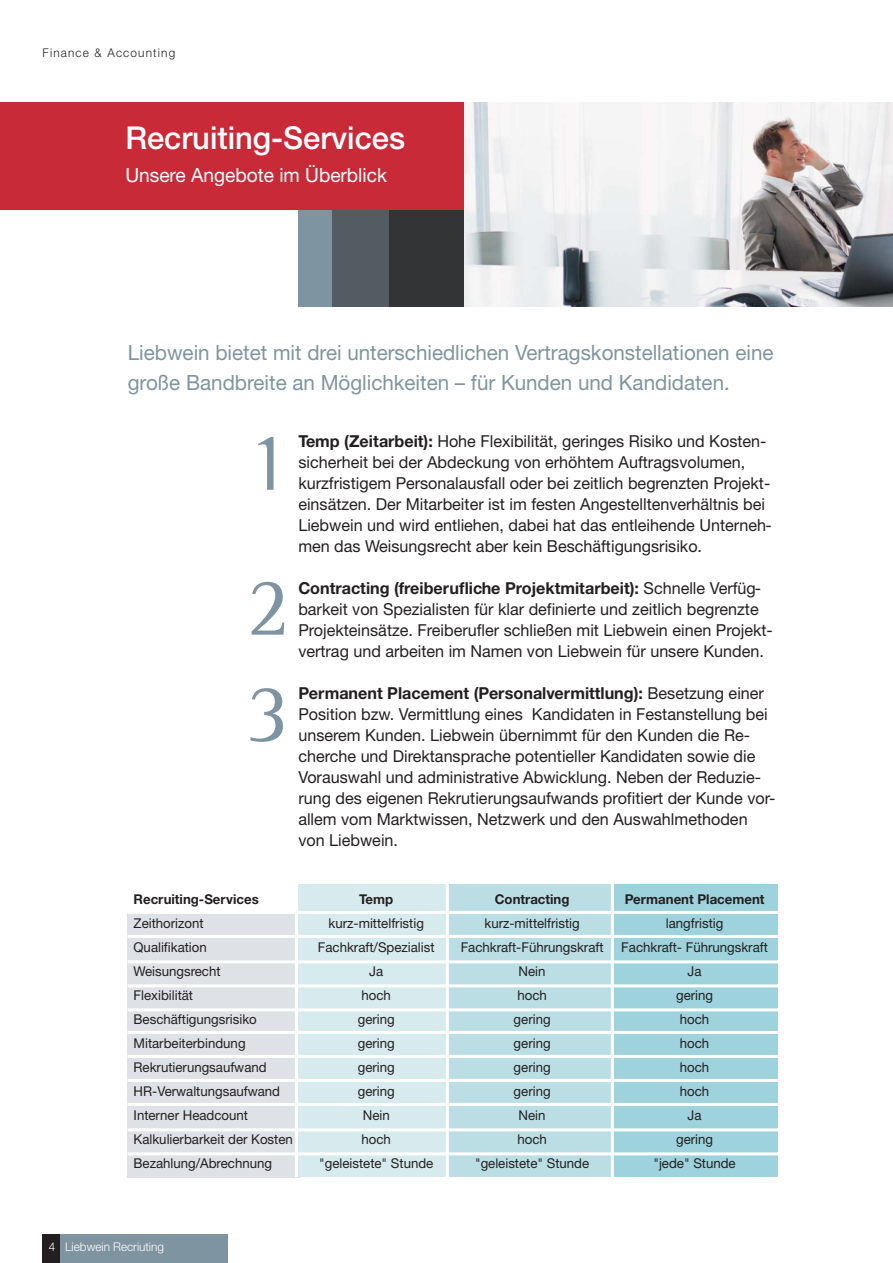
<style>
.page{position:relative;width:893px;height:1263px;background:#fff}
.page>*{position:absolute;margin:0;border:0;box-sizing:border-box;transform-origin:0 0}
.t1{font:84px/144.9px "Rotis Semi Serif";color:#7e94a0}
.t2{font:500 31.5px "Helvetica Neue";color:#fff}
.t3{font:21px/29.4px "Helvetica Neue";color:#7e94a0}
.t4{font:19.5px "Helvetica Neue";color:#fff}
.t5{font:16.5px/21px "Helvetica Neue";color:#231f20}
.t6{font:700 16.5px "Helvetica Neue CE";color:#231f20}
.t7{font:13.5px "Helvetica Neue";color:#231f20}
.t8{font:700 13.5px "Helvetica Neue CE";color:#231f20}
.t9{font:300 12px "Helvetica Neue";color:#fff}
.t10{font:300 12px "Helvetica Neue";letter-spacing:.1em;color:#231f20}
.s1{font-family:"Helvetica Neue CE";font-weight:700}
.s2{font-family:"Helvetica Neue";font-weight:400}
</style>
<div class="page">
<img style="left:463px;top:102px;width:429px;height:205px">
<div style="left:298px;top:199px;width:44px;height:108px;background:#7e94a0"></div>
<div style="left:336px;top:199px;width:127px;height:108px;background:#333436"></div>
<div style="left:43px;top:1234px;width:185px;height:29px;background:#7e94a0"></div>
<div style="left:43px;top:1234px;width:17px;height:29px;background:#231f20"></div>
<div style="left:332px;top:199px;width:57px;height:108px;background:#535c62"></div>
<div style="left:128px;top:913px;width:173px;height:264px;background:#dee1e5"></div>
<div style="left:298px;top:884px;width:149px;height:293px;background:#d7eaee"></div>
<div style="left:448px;top:884px;width:167px;height:293px;background:#bbdee5"></div>
<div style="left:614px;top:884px;width:164px;height:293px;background:#9ed2dd"></div>
<hr style="left:128px;top:911px;width:652px;height:3px;background:#fff">
<hr style="left:128px;top:935px;width:652px;height:3px;background:#fff">
<hr style="left:128px;top:960px;width:652px;height:3px;background:#fff">
<hr style="left:128px;top:984px;width:652px;height:3px;background:#fff">
<hr style="left:128px;top:1008px;width:652px;height:3px;background:#fff">
<hr style="left:128px;top:1031px;width:652px;height:3px;background:#fff">
<hr style="left:128px;top:1055px;width:652px;height:3px;background:#fff">
<hr style="left:128px;top:1079px;width:652px;height:3px;background:#fff">
<hr style="left:128px;top:1103px;width:652px;height:3px;background:#fff">
<hr style="left:128px;top:1128px;width:652px;height:3px;background:#fff">
<hr style="left:128px;top:1152px;width:652px;height:3px;background:#fff">
<hr style="left:295px;top:883px;width:3px;height:294px;background:#fff">
<hr style="left:446px;top:883px;width:3px;height:294px;background:#fff">
<hr style="left:611px;top:883px;width:3px;height:294px;background:#fff">
<div style="left:0;top:102px;width:463px;height:107px;background:#c82a38"></div>
<p class="t10" style="left:43px;top:48px;width:134px">Finance &amp; Accounting</p>
<h2 class="t2" style="left:125px;top:127px;width:281px">Recruiting-Services</h2>
<p class="t4" style="left:125px;top:168px;width:263px">Unsere Angebote im Überblick</p>
<p class="t3" style="left:128px;top:340px;width:647px">Liebwein bietet mit drei unterschiedlichen Vertragskonstellationen eine große Bandbreite an Möglichkeiten – für Kunden und Kandidaten.</p>
<h1 class="t1" style="left:246px;top:397px;width:45px">1<br>2</h1>
<h1 class="t1" style="left:246px;top:648px;width:45px">3</h1>
<p class="t5" style="left:298px;top:433px;width:475px"><span class="s1">Temp (Zeitarbeit):</span> Hohe Flexibilität, geringes Risiko und Kosten&shy;sicherheit bei der Abdeckung von erhöhtem Auftragsvolumen, kurzfristigem Personalausfall oder bei zeitlich begrenzten Projekt&shy;einsätzen. Der Mitarbeiter ist im festen Angestelltenverhältnis bei Liebwein und wird entliehen, dabei hat das entleihende Unterneh&shy;men das Weisungsrecht aber kein Beschäftigungsrisiko.</p>
<p class="t6" style="left:298px;top:583px;width:464px">Contracting (freiberufliche Projektmitarbeit): <span class="s2">Schnelle Verfüg-</span></p>
<p class="t5" style="left:298px;top:601px;width:476px">barkeit von Spezialisten für klar definierte und zeitlich begrenzte<br>Projekteinsätze. Freiberufler schließen mit Liebwein einen Projekt&shy;vertrag und arbeiten im Namen von Liebwein für unsere Kunden.</p>
<p class="t6" style="left:298px;top:688px;width:467px">Permanent Placement (Personalvermittlung): <span class="s2">Besetzung einer</span></p>
<p class="t5" style="left:298px;top:706px;width:479px">Position bzw. Vermittlung eines Kandidaten in Festanstellung bei unserem Kunden. Liebwein übernimmt für den Kunden die Re&shy;cherche und Direktansprache potentieller Kandidaten sowie die Vorauswahl und administrative Abwicklung. Neben der Reduzie&shy;rung des eigenen Rekrutierungsaufwands profitiert der Kunde vor&shy;allem vom Marktwissen, Netzwerk und den Auswahlmethoden von Liebwein.</p>
<p class="t8" style="left:134px;top:894px;width:127px">Recruiting-Services</p>
<p class="t8" style="left:359px;top:894px;width:35px">Temp</p>
<p class="t8" style="left:495px;top:894px;width:76px">Contracting</p>
<p class="t8" style="left:625px;top:894px;width:141px">Permanent Placement</p>
<p class="t7" style="left:134px;top:918px;width:72px">Zeithorizont</p>
<p class="t7" style="left:329px;top:918px;width:97px">kurz-mittelfristig</p>
<p class="t7" style="left:484px;top:918px;width:97px">kurz-mittelfristig</p>
<p class="t7" style="left:666px;top:918px;width:59px">langfristig</p>
<p class="t7" style="left:134px;top:942px;width:75px">Qualifikation</p>
<p class="t7" style="left:318px;top:942px;width:118px">Fachkraft/Spezialist</p>
<p class="t7" style="left:461px;top:942px;width:144px">Fachkraft-Führungskraft</p>
<p class="t7" style="left:621px;top:942px;width:148px">Fachkraft- Führungskraft</p>
<p class="t7" style="left:134px;top:966px;width:88px">Weisungsrecht</p>
<p class="t7" style="left:369px;top:966px;width:15px">Ja</p>
<p class="t7" style="left:519px;top:966px;width:28px">Nein</p>
<p class="t7" style="left:687px;top:966px;width:15px">Ja</p>
<p class="t7" style="left:134px;top:990px;width:61px">Flexibilität</p>
<p class="t7" style="left:361px;top:990px;width:31px">hoch</p>
<p class="t7" style="left:517px;top:990px;width:31px">hoch</p>
<p class="t7" style="left:676px;top:990px;width:38px">gering</p>
<p class="t7" style="left:134px;top:1014px;width:125px">Beschäftigungsrisiko</p>
<p class="t7" style="left:358px;top:1014px;width:38px">gering</p>
<p class="t7" style="left:514px;top:1014px;width:38px">gering</p>
<p class="t7" style="left:680px;top:1014px;width:31px">hoch</p>
<p class="t7" style="left:134px;top:1038px;width:113px">Mitarbeiterbindung</p>
<p class="t7" style="left:358px;top:1038px;width:38px">gering</p>
<p class="t7" style="left:514px;top:1038px;width:38px">gering</p>
<p class="t7" style="left:680px;top:1038px;width:31px">hoch</p>
<p class="t7" style="left:134px;top:1062px;width:135px">Rekrutierungsaufwand</p>
<p class="t7" style="left:358px;top:1062px;width:38px">gering</p>
<p class="t7" style="left:514px;top:1062px;width:38px">gering</p>
<p class="t7" style="left:680px;top:1062px;width:31px">hoch</p>
<p class="t7" style="left:134px;top:1086px;width:148px">HR-Verwaltungsaufwand</p>
<p class="t7" style="left:358px;top:1086px;width:38px">gering</p>
<p class="t7" style="left:514px;top:1086px;width:38px">gering</p>
<p class="t7" style="left:680px;top:1086px;width:31px">hoch</p>
<p class="t7" style="left:134px;top:1110px;width:116px">Interner Headcount</p>
<p class="t7" style="left:363px;top:1110px;width:28px">Nein</p>
<p class="t7" style="left:519px;top:1110px;width:28px">Nein</p>
<p class="t7" style="left:687px;top:1110px;width:15px">Ja</p>
<p class="t7" style="left:134px;top:1134px;width:161px">Kalkulierbarkeit der Kosten</p>
<p class="t7" style="left:361px;top:1134px;width:31px">hoch</p>
<p class="t7" style="left:517px;top:1134px;width:31px">hoch</p>
<p class="t7" style="left:676px;top:1134px;width:38px">gering</p>
<p class="t7" style="left:134px;top:1158px;width:140px">Bezahlung/Abrechnung</p>
<p class="t7" style="left:319px;top:1158px;width:116px">"geleistete" Stunde</p>
<p class="t7" style="left:475px;top:1158px;width:116px">"geleistete" Stunde</p>
<p class="t7" style="left:653px;top:1158px;width:84px">"jede" Stunde</p>
<p class="t9" style="left:49px;top:1242px;width:117px">4 Liebwein Recriuting</p>
</div>
